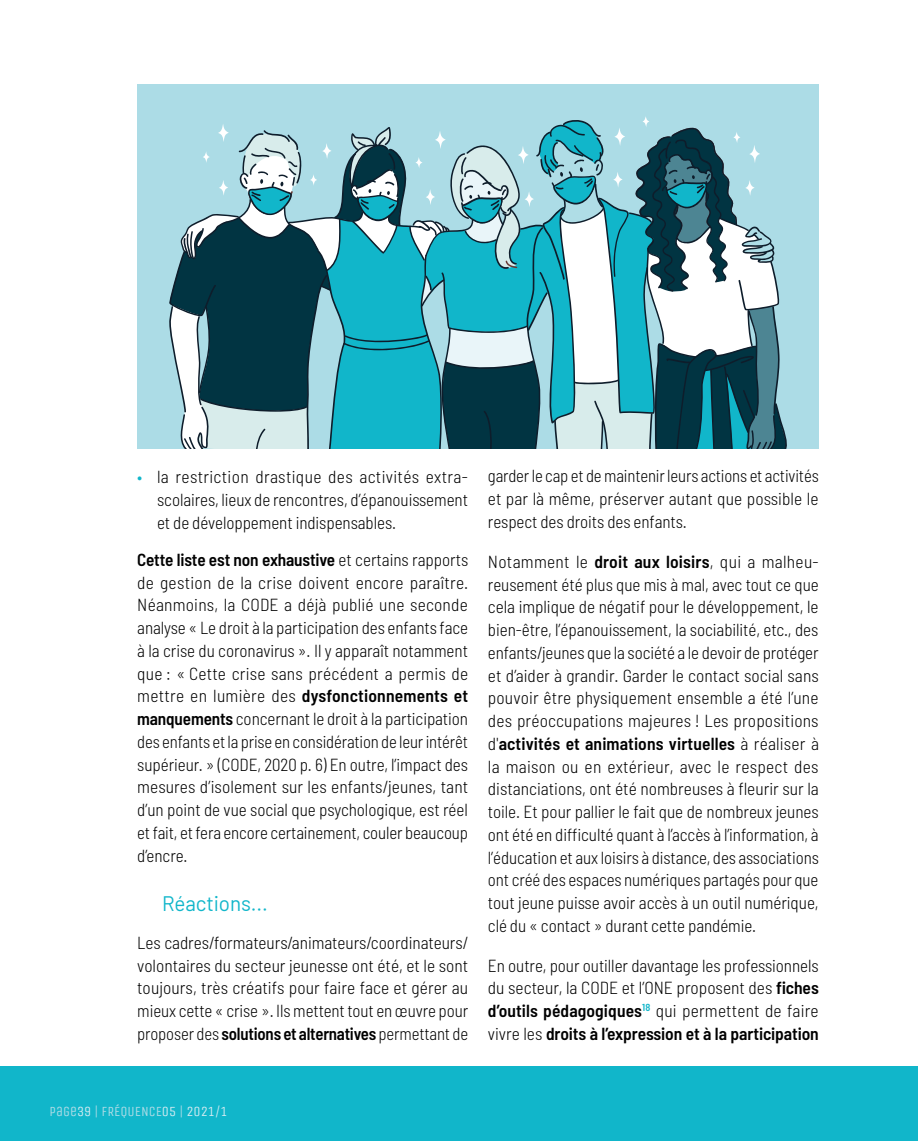
<style>
.page{position:relative;width:918px;height:1141px;background:#fff}
.page>*{position:absolute;margin:0;border:0;box-sizing:border-box;transform-origin:0 0}
.t1{font:21px "Barlow";letter-spacing:-.005em;color:#11b6ca}
.t2{font:300 semi-condensed 17.5px/22.8px "Barlow";letter-spacing:-.005em;color:#000;text-align:justify}
.t3{font:300 semi-condensed 17.5px/22.8px "Barlow";letter-spacing:-.005em;color:#000;text-align:justify;scale:.96 1}
.t4{font:14px "Unica One";color:#aedce6}
.s1{color:#11b6ca}
.s2{font-weight:600}
.s3{color:#d2ebf1}
</style>
<div class="page">
<div style="left:137px;top:84px;width:682px;height:364px;background:#acdce6"></div>
<svg style="left:169px;top:116px;width:618px;height:332px"></svg>
<div style="left:0;top:1067px;width:918px;height:74px;background:#11b6ca"></div>
<p class="t2" style="left:157px;top:465px;width:312px;text-indent:-20px"><span class="s1">•</span> la restriction drastique des activités extra&shy;scolaires, lieux de rencontres, d’épanouissement et de développement indispensables.</p>
<p class="t2" style="left:137px;top:548px;width:332px"><span class="s2">Cette liste est non exhaustive</span> et certains rapports de gestion de la crise doivent encore paraître.<br>Néanmoins, la CODE a déjà publié une seconde analyse « Le droit à la participation des enfants face à la crise du coronavirus ». Il y apparaît notamment que : « Cette crise sans précédent a permis de mettre en lumière des <span class="s2">dysfonctionnements et manquements</span> concernant le droit à la participation des enfants et la prise en considération de leur intérêt supérieur. » (CODE, 2020 p. 6) En outre, l’impact des mesures d’isolement sur les enfants/jeunes, tant d’un point de vue social que psychologique, est réel et fait, et fera encore certainement, couler beaucoup d’encre.</p>
<p class="t1" style="left:162px;top:888px;width:107px">Réactions...</p>
<p class="t2" style="left:137px;top:931px;width:332px">Les cadres/formateurs/animateurs/coordinateurs/ volontaires du secteur jeunesse ont été, et le sont toujours, très créatifs pour faire face et gérer au mieux cette « crise ». Ils mettent tout en œuvre pour proposer des <span class="s2">solutions et alternatives</span> permettant de</p>
<p class="t3" style="left:488px;top:464px;width:346px">garder le cap et de maintenir leurs actions et activités et par là même, préserver autant que possible le respect des droits des enfants.</p>
<p class="t2" style="left:488px;top:550px;width:332px">Notamment le <span class="s2">droit aux loisirs</span>, qui a malheu&shy;reusement été plus que mis à mal, avec tout ce que cela implique de négatif pour le développement, le bien-être, l’épanouissement, la sociabilité, etc., des enfants/jeunes que la société a le devoir de protéger et d’aider à grandir. Garder le contact social sans pouvoir être physiquement ensemble a été l’une des préoccupations majeures ! Les propositions d'<span class="s2">activités et animations virtuelles</span> à réaliser à la maison ou en extérieur, avec le respect des distanciations, ont été nombreuses à fleurir sur la toile. Et pour pallier le fait que de nombreux jeunes ont été en difficulté quant à l’accès à l’information, à l’éducation et aux loisirs à distance, des associations ont créé des espaces numériques partagés pour que tout jeune puisse avoir accès à un outil numérique, clé du « contact » durant cette pandémie.</p>
<p class="t2" style="left:488px;top:953px;width:332px">En outre, pour outiller davantage les professionnels du secteur, la CODE et l’ONE proposent des <span class="s2">fiches d’outils pédagogiques</span><sup>18</sup> qui permettent de faire vivre les <span class="s2">droits à l’expression et à la participation</span></p>
<p class="t4" style="left:50px;top:1103px;width:179px">page<span class="s3">39</span> | FRÉQUENCE<span class="s3">05</span> | <span class="s3">2021/1</span></p>
</div>
